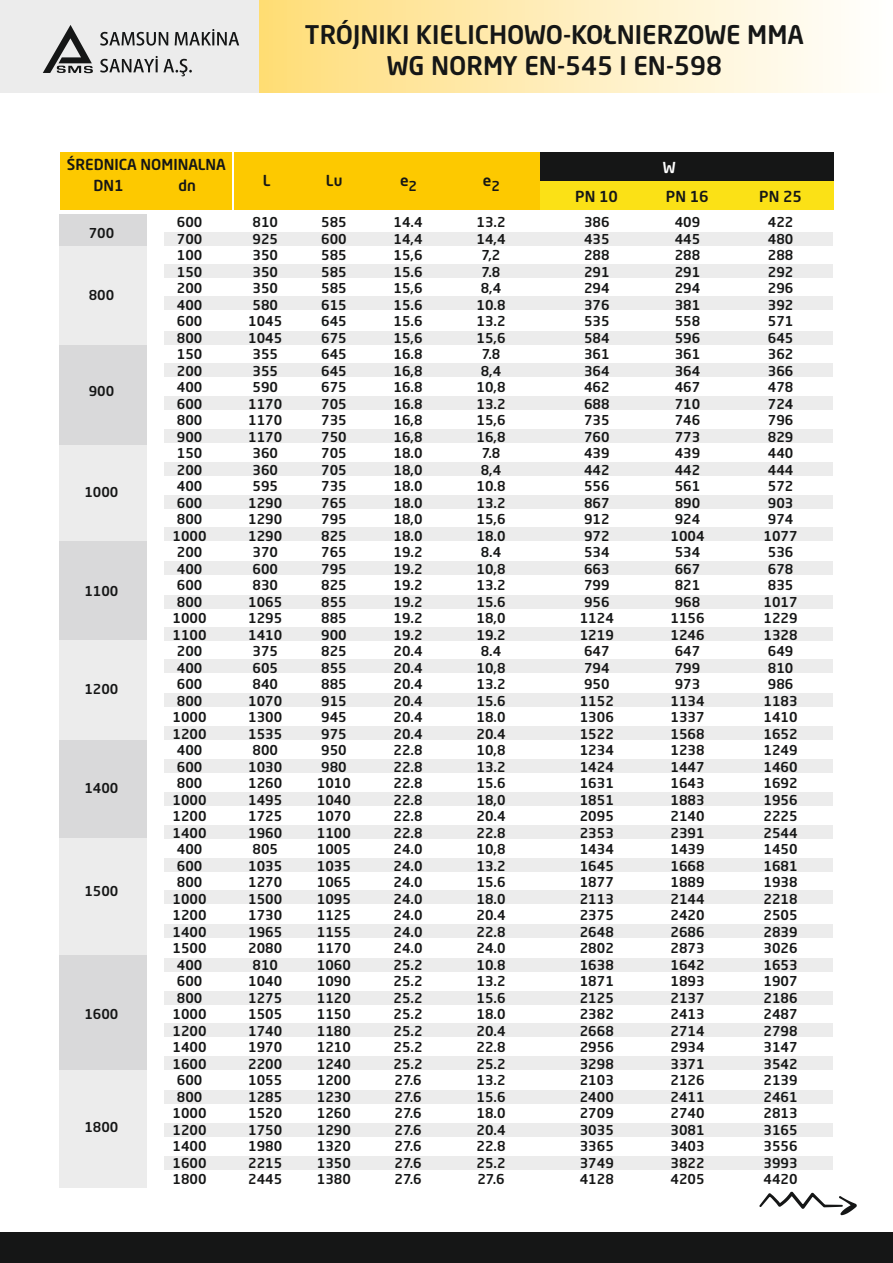
<style>
.page{position:relative;width:893px;height:1263px;background:#fff}
.page>*{position:absolute;margin:0;border:0;box-sizing:border-box;transform-origin:0 0}
.t1{font:500 25.35px/31px "Neo Tech Dacia";color:#151616;text-align:center}
.t2{font:500 15px "Neo Tech Dacia";color:#151616}
.t3{font:500 15px "Neo Tech Dacia";color:#fff}
.t4{font:500 13.5px/16.5px "Neo Tech Dacia";color:#151616;text-align:center}
</style>
<div class="page">
<div style="left:60px;top:1070px;width:87px;height:117px;background:#ececec"></div>
<div style="left:60px;top:955px;width:87px;height:115px;background:#d9d9da"></div>
<div style="left:60px;top:837px;width:87px;height:118px;background:#ececec"></div>
<div style="left:60px;top:740px;width:87px;height:97px;background:#d9d9da"></div>
<div style="left:60px;top:640px;width:87px;height:100px;background:#ececec"></div>
<div style="left:60px;top:540px;width:87px;height:100px;background:#d9d9da"></div>
<div style="left:60px;top:445px;width:87px;height:95px;background:#ececec"></div>
<div style="left:60px;top:344px;width:87px;height:101px;background:#d9d9da"></div>
<div style="left:164px;top:1090px;width:669px;height:13px;background:#ececec"></div>
<div style="left:164px;top:1123px;width:669px;height:13px;background:#ececec"></div>
<div style="left:164px;top:1157px;width:669px;height:13px;background:#ececec"></div>
<div style="left:164px;top:1023px;width:669px;height:14px;background:#ececec"></div>
<div style="left:164px;top:1056px;width:669px;height:14px;background:#ececec"></div>
<div style="left:234px;top:152px;width:454px;height:57px;background:#fdc900"></div>
<div style="left:164px;top:991px;width:669px;height:13px;background:#ececec"></div>
<div style="left:60px;top:246px;width:87px;height:98px;background:#ececec"></div>
<div style="left:164px;top:232px;width:669px;height:13px;background:#ececec"></div>
<div style="left:60px;top:152px;width:171px;height:57px;background:#fdc900"></div>
<div style="left:541px;top:152px;width:293px;height:57px;background:#151616"></div>
<div style="left:541px;top:181px;width:293px;height:28px;background:#fbe116"></div>
<div style="left:164px;top:264px;width:669px;height:14px;background:#ececec"></div>
<div style="left:164px;top:296px;width:669px;height:14px;background:#ececec"></div>
<div style="left:164px;top:332px;width:669px;height:13px;background:#ececec"></div>
<div style="left:164px;top:363px;width:669px;height:14px;background:#ececec"></div>
<div style="left:164px;top:396px;width:669px;height:13px;background:#ececec"></div>
<div style="left:164px;top:429px;width:669px;height:14px;background:#ececec"></div>
<div style="left:164px;top:463px;width:669px;height:13px;background:#ececec"></div>
<div style="left:164px;top:495px;width:669px;height:13px;background:#ececec"></div>
<div style="left:164px;top:527px;width:669px;height:13px;background:#ececec"></div>
<div style="left:164px;top:561px;width:669px;height:14px;background:#ececec"></div>
<div style="left:164px;top:595px;width:669px;height:13px;background:#ececec"></div>
<div style="left:164px;top:627px;width:669px;height:13px;background:#ececec"></div>
<div style="left:164px;top:660px;width:669px;height:13px;background:#ececec"></div>
<div style="left:164px;top:693px;width:669px;height:13px;background:#ececec"></div>
<div style="left:164px;top:726px;width:669px;height:14px;background:#ececec"></div>
<div style="left:164px;top:759px;width:669px;height:13px;background:#ececec"></div>
<div style="left:164px;top:792px;width:669px;height:13px;background:#ececec"></div>
<div style="left:164px;top:825px;width:669px;height:13px;background:#ececec"></div>
<div style="left:164px;top:858px;width:669px;height:14px;background:#ececec"></div>
<div style="left:164px;top:890px;width:669px;height:14px;background:#ececec"></div>
<div style="left:164px;top:925px;width:669px;height:13px;background:#ececec"></div>
<div style="left:164px;top:958px;width:669px;height:13px;background:#ececec"></div>
<div style="left:0;top:1233px;width:893px;height:30px;background:#151616"></div>
<div style="left:60px;top:214px;width:87px;height:32px;background:#d9d9da"></div>
<svg style="left:759px;top:1191px;width:98px;height:24px"></svg>
<svg style="left:258px;top:0;width:583px;height:93px;background:#feedb8"></svg>
<div style="left:0;top:0;width:258px;height:93px;background:#ececec"></div>
<svg style="left:100px;top:56px;width:92px;height:20px"></svg>
<svg style="left:100px;top:29px;width:139px;height:17px"></svg>
<svg style="left:43px;top:25px;width:50px;height:48px"></svg>
<h1 class="t1" style="left:305px;top:22px;width:500px">TRÓJNIKI KIELICHOWO-KOŁNIERZOWE MMA<br>WG NORMY EN-545 I EN-598</h1>
<p class="t2" style="left:67px;top:158px;width:160px">ŚREDNICA NOMINALNA</p>
<p class="t2" style="left:178px;top:180px;width:19px">dn</p>
<p class="t2" style="left:263px;top:175px;width:9px">L</p>
<p class="t2" style="left:326px;top:175px;width:18px">Lu</p>
<p class="t2" style="left:483px;top:175px;width:19px">e<sub>2</sub></p>
<p class="t2" style="left:94px;top:180px;width:32px">DN1</p>
<p class="t2" style="left:400px;top:175px;width:19px">e<sub>2</sub></p>
<p class="t3" style="left:663px;top:161px;width:14px">W</p>
<p class="t2" style="left:575px;top:191px;width:44px">PN 10</p>
<p class="t2" style="left:666px;top:191px;width:44px">PN 16</p>
<p class="t2" style="left:759px;top:191px;width:44px">PN 25</p>
<p class="t4" style="left:89px;top:226px;width:27px">700</p>
<p class="t4" style="left:764px;top:215px;width:36px">422<br>480<br>288<br>292<br>296<br>392<br>571<br>645<br>362<br>366<br>478<br>724<br>796<br>829<br>440<br>444<br>572<br>903<br>974<br>1077<br>536<br>678<br>835<br>1017<br>1229<br>1328<br>649<br>810<br>986<br>1183<br>1410<br>1652<br>1249<br>1460<br>1692<br>1956<br>2225<br>2544<br>1450<br>1681<br>1938<br>2218<br>2505<br>2839<br>3026<br>1653<br>1907<br>2186<br>2487<br>2798<br>3147<br>3542<br>2139<br>2461<br>2813<br>3165<br>3556<br>3993<br>4420</p>
<p class="t4" style="left:173px;top:215px;width:36px">600<br>700<br>100<br>150<br>200<br>400<br>600<br>800<br>150<br>200<br>400<br>600<br>800<br>900<br>150<br>200<br>400<br>600<br>800<br>1000<br>200<br>400<br>600<br>800<br>1000<br>1100<br>200<br>400<br>600<br>800<br>1000<br>1200<br>400<br>600<br>800<br>1000<br>1200<br>1400<br>400<br>600<br>800<br>1000<br>1200<br>1400<br>1500<br>400<br>600<br>800<br>1000<br>1200<br>1400<br>1600<br>600<br>800<br>1000<br>1200<br>1400<br>1600<br>1800</p>
<p class="t4" style="left:248px;top:215px;width:36px">810<br>925<br>350<br>350<br>350<br>580<br>1045<br>1045<br>355<br>355<br>590<br>1170<br>1170<br>1170<br>360<br>360<br>595<br>1290<br>1290<br>1290<br>370<br>600<br>830<br>1065<br>1295<br>1410<br>375<br>605<br>840<br>1070<br>1300<br>1535<br>800<br>1030<br>1260<br>1495<br>1725<br>1960<br>805<br>1035<br>1270<br>1500<br>1730<br>1965<br>2080<br>810<br>1040<br>1275<br>1505<br>1740<br>1970<br>2200<br>1055<br>1285<br>1520<br>1750<br>1980<br>2215<br>2445</p>
<p class="t4" style="left:317px;top:215px;width:36px">585<br>600<br>585<br>585<br>585<br>615<br>645<br>675<br>645<br>645<br>675<br>705<br>735<br>750<br>705<br>705<br>735<br>765<br>795<br>825<br>765<br>795<br>825<br>855<br>885<br>900<br>825<br>855<br>885<br>915<br>945<br>975<br>950<br>980<br>1010<br>1040<br>1070<br>1100<br>1005<br>1035<br>1065<br>1095<br>1125<br>1155<br>1170<br>1060<br>1090<br>1120<br>1150<br>1180<br>1210<br>1240<br>1200<br>1230<br>1260<br>1290<br>1320<br>1350<br>1380</p>
<p class="t4" style="left:394px;top:215px;width:31px;text-align:justify">14.4<br>14,4<br>15,6<br>15.6<br>15,6<br>15.6<br>15.6<br>15,6<br>16.8<br>16,8<br>16.8<br>16.8<br>16,8<br>16,8<br>18.0<br>18,0<br>18.0<br>18.0<br>18,0<br>18.0<br>19.2<br>19.2<br>19.2<br>19.2<br>19.2<br>19.2<br>20.4<br>20.4<br>20.4<br>20.4<br>20.4<br>20.4<br>22.8<br>22.8<br>22.8<br>22.8<br>22.8<br>22.8<br>24.0<br>24.0<br>24.0<br>24.0<br>24.0<br>24.0<br>24.0<br>25.2<br>25.2<br>25.2<br>25.2<br>25.2<br>25.2<br>25.2<br>27.6<br>27.6<br>27.6<br>27.6<br>27.6<br>27.6<br>27.6</p>
<p class="t4" style="left:477px;top:215px;width:31px">13.2<br>14,4<br>7,2<br>7.8<br>8,4<br>10.8<br>13.2<br>15,6<br>7.8<br>8,4<br>10,8<br>13.2<br>15,6<br>16,8<br>7.8<br>8,4<br>10.8<br>13.2<br>15,6<br>18.0<br>8.4<br>10,8<br>13.2<br>15.6<br>18,0<br>19.2<br>8.4<br>10,8<br>13.2<br>15.6<br>18.0<br>20.4<br>10,8<br>13.2<br>15.6<br>18,0<br>20.4<br>22.8<br>10,8<br>13.2<br>15.6<br>18.0<br>20.4<br>22.8<br>24.0<br>10.8<br>13.2<br>15.6<br>18.0<br>20.4<br>22.8<br>25.2<br>13.2<br>15.6<br>18.0<br>20.4<br>22.8<br>25.2<br>27.6</p>
<p class="t4" style="left:580px;top:215px;width:36px">386<br>435<br>288<br>291<br>294<br>376<br>535<br>584<br>361<br>364<br>462<br>688<br>735<br>760<br>439<br>442<br>556<br>867<br>912<br>972<br>534<br>663<br>799<br>956<br>1124<br>1219<br>647<br>794<br>950<br>1152<br>1306<br>1522<br>1234<br>1424<br>1631<br>1851<br>2095<br>2353<br>1434<br>1645<br>1877<br>2113<br>2375<br>2648<br>2802<br>1638<br>1871<br>2125<br>2382<br>2668<br>2956<br>3298<br>2103<br>2400<br>2709<br>3035<br>3365<br>3749<br>4128</p>
<p class="t4" style="left:670px;top:215px;width:36px">409<br>445<br>288<br>291<br>294<br>381<br>558<br>596<br>361<br>364<br>467<br>710<br>746<br>773<br>439<br>442<br>561<br>890<br>924<br>1004<br>534<br>667<br>821<br>968<br>1156<br>1246<br>647<br>799<br>973<br>1134<br>1337<br>1568<br>1238<br>1447<br>1643<br>1883<br>2140<br>2391<br>1439<br>1668<br>1889<br>2144<br>2420<br>2686<br>2873<br>1642<br>1893<br>2137<br>2413<br>2714<br>2934<br>3371<br>2126<br>2411<br>2740<br>3081<br>3403<br>3822<br>4205</p>
<p class="t4" style="left:89px;top:288px;width:27px">800</p>
<p class="t4" style="left:89px;top:385px;width:27px">900</p>
<p class="t4" style="left:84px;top:485px;width:36px">1000</p>
<p class="t4" style="left:84px;top:584px;width:36px">1100</p>
<p class="t4" style="left:84px;top:682px;width:36px">1200</p>
<p class="t4" style="left:84px;top:781px;width:36px">1400</p>
<p class="t4" style="left:84px;top:884px;width:36px">1500</p>
<p class="t4" style="left:84px;top:1007px;width:36px">1600</p>
<p class="t4" style="left:84px;top:1120px;width:36px">1800</p>
</div>
